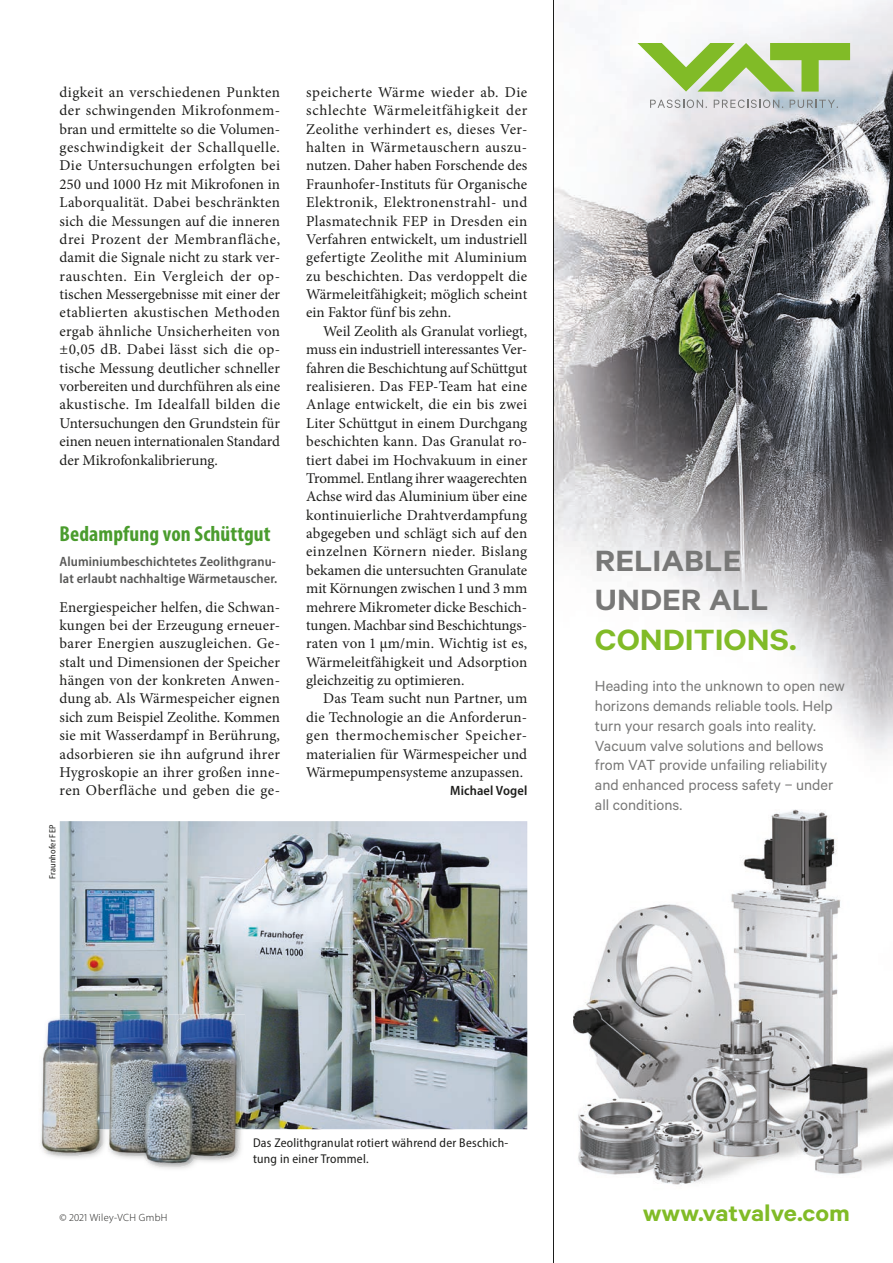
<style>
.page{position:relative;width:893px;height:1263px;background:#fff}
.page>*{position:absolute;margin:0;border:0;box-sizing:border-box;transform-origin:0 0}
.t1{font:600 33px/39.6px "Calibre";color:#787877;scale:1.1 1}
.t2{font:600 33px "Calibre";color:#81bb27;scale:1.1 1}
.t3{font:600 25.5px "Calibre";color:#81bb27;scale:1.1 1}
.t4{font:700 condensed 21.75px "Myriad Pro";letter-spacing:.005em;color:#4a9c2d}
.t5{font:16.5px/19.8px "Calibre";color:#787877}
.t6{font:15px/18.3px "Minion Pro";letter-spacing:.005em;color:#1d1d1b;text-align:justify}
.t7{font:600 semi-condensed 13.5px/16.5px "Myriad Pro";letter-spacing:.01em;color:#575756}
.t8{font:600 semi-condensed 13.5px "Myriad Pro";letter-spacing:.01em;color:#1d1d1b}
.t9{font:semi-condensed 12.75px/15.8px "Myriad Pro";letter-spacing:.02em;color:#1d1d1b}
.t10{font:300 10.5px "Myriad Pro";letter-spacing:.03em;color:#1d1d1b}
.t11{font:semi-condensed 9px "Myriad Pro";letter-spacing:.02em;color:#1d1d1b}
</style>
<div class="page">
<img style="left:60px;top:821px;width:467px;height:308px">
<img style="left:52px;top:1014px;width:193px;height:155px">
<img style="left:60px;top:1014px;width:185px;height:115px">
<img style="left:106px;top:1129px;width:131px;height:38px">
<img style="left:106px;top:1014px;width:135px;height:115px">
<img style="left:41px;top:1016px;width:63px;height:140px">
<img style="left:60px;top:1016px;width:45px;height:113px">
<img style="left:554px;top:0;width:339px;height:1027px">
<img style="left:574px;top:810px;width:319px;height:375px">
<svg style="left:650px;top:100px;width:57px;height:8px"></svg>
<svg style="left:714px;top:100px;width:69px;height:8px"></svg>
<svg style="left:790px;top:100px;width:48px;height:8px"></svg>
<svg style="left:637px;top:43px;width:213px;height:49px"></svg>
<hr style="left:553px;top:0;width:1px;height:1263px;background:#1d1d1b">
<p class="t6" style="left:60px;top:83px;width:222px">digkeit an verschiedenen Punkten der schwingenden Mikrofonmem&shy;bran und ermittelte so die Volumen&shy;geschwindigkeit der Schallquelle.<br>Die Untersuchungen erfolgten bei 250 und 1000 Hz mit Mikrofonen in Laborqualität. Dabei beschränkten sich die Messungen auf die inneren drei Prozent der Membranfläche, damit die Signale nicht zu stark ver&shy;rauschten. Ein Vergleich der op&shy;tischen Mess ergebnisse mit einer der etablierten akustischen Methoden ergab ähnliche Unsicherheiten von ±0,05 dB. Dabei lässt sich die op&shy;tische Messung deutlicher schneller vorbereiten und durchführen als eine akustische. Im Idealfall bilden die Untersuchungen den Grundstein für einen neuen internationalen Standard der Mikrofonkalibrierung.</p>
<h3 class="t4" style="left:60px;top:520px;width:213px">Bedampfung von Schüttgut</h3>
<p class="t7" style="left:60px;top:553px;width:219px">Aluminiumbeschichtetes Zeolithgranu&shy;lat erlaubt nachhaltige Wärmetauscher.</p>
<p class="t6" style="left:60px;top:598px;width:222px">Energiespeicher helfen, die Schwan&shy;kungen bei der Erzeugung erneuer&shy;barer Energien auszugleichen. Ge&shy;stalt und Dimensionen der Speicher hängen von der konkreten Anwen&shy;dung ab. Als Wärmespeicher eignen sich zum Beispiel Zeolithe. Kommen sie mit Wasserdampf in Berührung, adsorbieren sie ihn aufgrund ihrer Hygroskopie an ihrer großen inne&shy;ren Oberfläche und geben die ge-</p>
<p class="t11" style="left:47px;top:879px;width:56px;rotate:-90deg">Fraunhofer FEP</p>
<p class="t6" style="left:306px;top:83px;width:223px">speicherte Wärme wieder ab. Die schlechte Wärmeleitfähigkeit der Zeolithe verhindert es, dieses Ver&shy;halten in Wärmetauschern auszu&shy;nutzen. Daher haben Forschende des Fraunhofer-Instituts für Organische Elektronik, Elektronenstrahl- und Plasmatechnik FEP in Dresden ein Verfahren entwickelt, um industriell gefertigte Zeolithe mit Aluminium zu beschichten. Das verdoppelt die Wärmeleitfähigkeit; möglich scheint ein Faktor fünf bis zehn.</p>
<p class="t6" style="left:306px;top:322px;width:223px;text-indent:17px">Weil Zeolith als Granulat vorliegt, muss ein industriell interessantes Ver&shy;fahren die Beschichtung auf Schüttgut realisieren. Das FEP-Team hat eine Anlage entwickelt, die ein bis zwei Liter Schüttgut in einem Durchgang beschichten kann. Das Granulat ro&shy;tiert dabei im Hochvakuum in einer Trommel. Entlang ihrer waagerechten Achse wird das Aluminium über eine kontinuierliche Drahtverdampfung abgegeben und schlägt sich auf den einzelnen Körnern nieder. Bislang bekamen die untersuchten Granulate mit Körnungen zwischen 1 und 3 mm mehrere Mikrometer dicke Beschich&shy;tungen. Machbar sind Beschichtungs&shy;raten von 1 µm/min. Wichtig ist es, Wärmeleitfähigkeit und Adsorption gleichzeitig zu optimieren.</p>
<p class="t6" style="left:306px;top:689px;width:223px;text-indent:17px">Das Team sucht nun Partner, um die Technologie an die Anforderun&shy;gen thermochemischer Speicher&shy;materialien für Wärmespeicher und Wärmepumpensysteme anzupassen.</p>
<p class="t8" style="left:450px;top:782px;width:79px">Michael Vogel</p>
<h1 class="t1" style="left:595px;top:540px;width:159px">RELIABLE<br>UNDER ALL</h1>
<h1 class="t2" style="left:595px;top:620px;width:185px">CONDITIONS.</h1>
<p class="t5" style="left:595px;top:676px;width:252px">Heading into the unknown to open new horizons demands reliable tools. Help turn your resarch goals into reality.<br>Vacuum valve solutions and bellows from VAT provide unfailing reliability and enhanced process safety – under all conditions.</p>
<p class="t10" style="left:60px;top:1211px;width:109px">© 2021 Wiley-VCH GmbH</p>
<p class="t9" style="left:253px;top:1135px;width:257px">Das Zeolithgranulat rotiert während der Beschich&shy;tung in einer Trommel.</p>
<h2 class="t3" style="left:643px;top:1198px;width:190px">www.vatvalve.com</h2>
</div>
